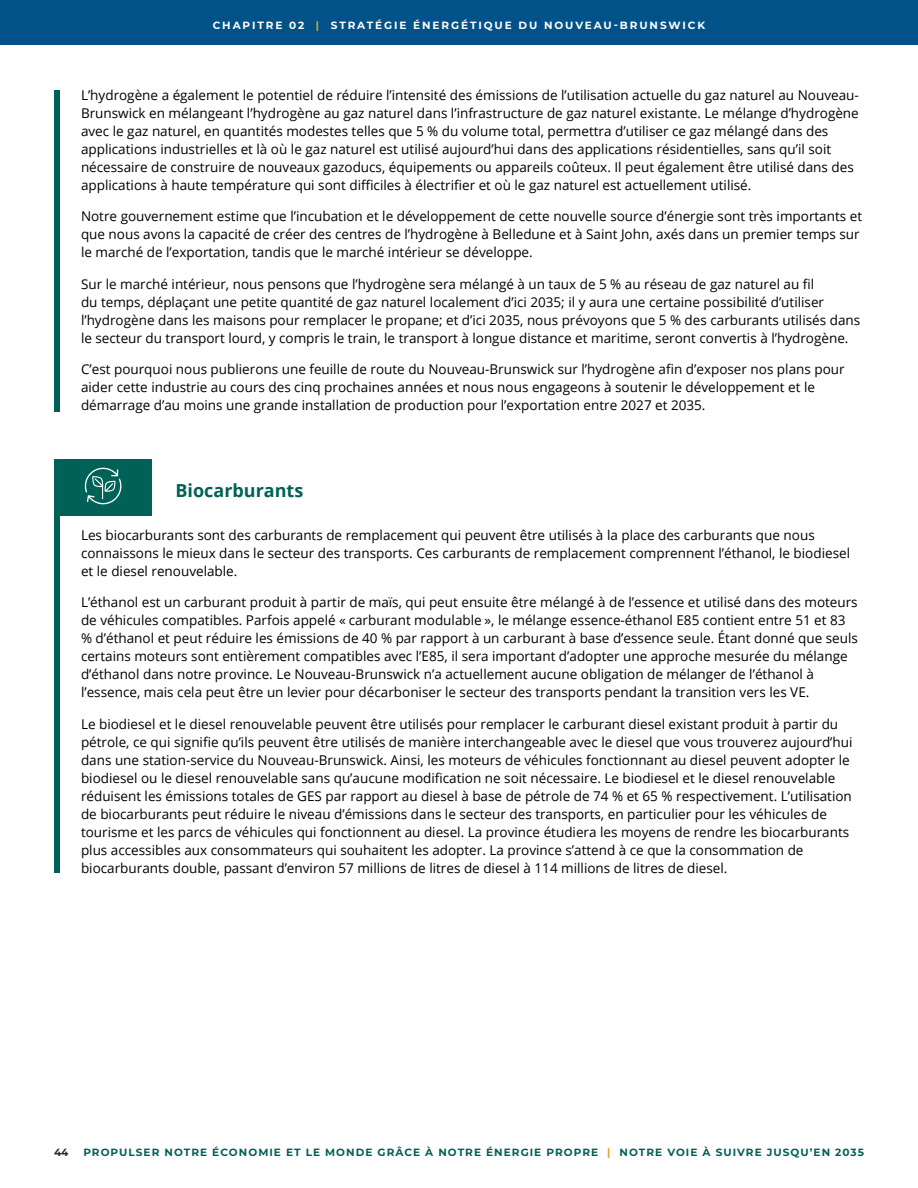
<style>
.page{position:relative;width:918px;height:1188px;background:#fff}
.page>*{position:absolute;margin:0;border:0;box-sizing:border-box;transform-origin:0 0}
.t1{font:700 18px "Open Sans";color:#006156}
.t2{font:13.5px/18px "Open Sans";color:#000}
.t3{font:700 10.5px "Montserrat";letter-spacing:.1em;color:#006156}
.t4{font:700 10.5px "Montserrat";letter-spacing:.18em;color:#fff}
.t5{font:700 10.5px "Montserrat";color:#292829}
.s1{color:#d7a52a}
</style>
<div class="page">
<div style="left:54px;top:90px;width:6px;height:322px;background:#006156"></div>
<div style="left:54px;top:459px;width:97px;height:56px;background:#006156"></div>
<div style="left:54px;top:485px;width:6px;height:388px;background:#006156"></div>
<svg style="left:84px;top:467px;width:38px;height:38px"></svg>
<div style="left:0;top:0;width:918px;height:45px;background:#005289"></div>
<p class="t4" style="left:213px;top:18px;width:494px">CHAPITRE 02 <span class="s1">|</span> STRATÉGIE ÉNERGÉTIQUE DU NOUVEAU-BRUNSWICK</p>
<p class="t2" style="left:81px;top:85px;width:779px">L’hydrogène a également le potentiel de réduire l’intensité des émissions de l’utilisation actuelle du gaz naturel au Nouveau-Brunswick en mélangeant l’hydrogène au gaz naturel dans l’infrastructure de gaz naturel existante. Le mélange d’hydrogène avec le gaz naturel, en quantités modestes telles que 5 % du volume total, permettra d’utiliser ce gaz mélangé dans des applications industrielles et là où le gaz naturel est utilisé aujourd’hui dans des applications résidentielles, sans qu’il soit nécessaire de construire de nouveaux gazoducs, équipements ou appareils coûteux. Il peut également être utilisé dans des applications à haute température qui sont difficiles à électrifier et où le gaz naturel est actuellement utilisé.</p>
<p class="t2" style="left:81px;top:207px;width:783px">Notre gouvernement estime que l’incubation et le développement de cette nouvelle source d’énergie sont très importants et que nous avons la capacité de créer des centres de l’hydrogène à Belledune et à Saint John, axés dans un premier temps sur le marché de l’exportation, tandis que le marché intérieur se développe.</p>
<p class="t2" style="left:81px;top:274px;width:781px">Sur le marché intérieur, nous pensons que l’hydrogène sera mélangé à un taux de 5 % au réseau de gaz naturel au fil<br>du temps, déplaçant une petite quantité de gaz naturel localement d’ici 2035; il y aura une certaine possibilité d’utiliser l’hydrogène dans les maisons pour remplacer le propane; et d’ici 2035, nous prévoyons que 5 % des carburants utilisés dans le secteur du transport lourd, y compris le train, le transport à longue distance et maritime, seront convertis à l’hydrogène.</p>
<p class="t2" style="left:81px;top:360px;width:765px">C’est pourquoi nous publierons une feuille de route du Nouveau-Brunswick sur l’hydrogène afin d’exposer nos plans pour aider cette industrie au cours des cinq prochaines années et nous nous engageons à soutenir le développement et le démarrage d’au moins une grande installation de production pour l’exportation entre 2027 et 2035.</p>
<h1 class="t1" style="left:176px;top:478px;width:129px">Biocarburants</h1>
<p class="t2" style="left:81px;top:526px;width:771px">Les biocarburants sont des carburants de remplacement qui peuvent être utilisés à la place des carburants que nous connaissons le mieux dans le secteur des transports. Ces carburants de remplacement comprennent l’éthanol, le biodiesel et le diesel renouvelable.</p>
<p class="t2" style="left:81px;top:593px;width:779px">L’éthanol est un carburant produit à partir de maïs, qui peut ensuite être mélangé à de l’essence et utilisé dans des moteurs de véhicules compatibles. Parfois appelé « carburant modulable », le mélange essence-éthanol E85 contient entre 51 et 83 % d’éthanol et peut réduire les émissions de 40 % par rapport à un carburant à base d’essence seule. Étant donné que seuls certains moteurs sont entièrement compatibles avec l’E85, il sera important d’adopter une approche mesurée du mélange d’éthanol dans notre province. Le Nouveau-Brunswick n’a actuellement aucune obligation de mélanger de l’éthanol à l’essence, mais cela peut être un levier pour décarboniser le secteur des transports pendant la transition vers les VE.</p>
<p class="t2" style="left:81px;top:715px;width:773px">Le biodiesel et le diesel renouvelable peuvent être utilisés pour remplacer le carburant diesel existant produit à partir du pétrole, ce qui signifie qu’ils peuvent être utilisés de manière interchangeable avec le diesel que vous trouverez aujourd’hui dans une station-service du Nouveau-Brunswick. Ainsi, les moteurs de véhicules fonctionnant au diesel peuvent adopter le biodiesel ou le diesel renouvelable sans qu’aucune modification ne soit nécessaire. Le biodiesel et le diesel renouvelable réduisent les émissions totales de GES par rapport au diesel à base de pétrole de 74 % et 65 % respectivement. L’utilisation de biocarburants peut réduire le niveau d’émissions dans le secteur des transports, en particulier pour les véhicules de tourisme et les parcs de véhicules qui fonctionnent au diesel. La province étudiera les moyens de rendre les biocarburants plus accessibles aux consommateurs qui souhaitent les adopter. La province s’attend à ce que la consommation de biocarburants double, passant d’environ 57 millions de litres de diesel à 114 millions de litres de diesel.</p>
<p class="t5" style="left:54px;top:1145px;width:16px">44</p>
<p class="t3" style="left:83px;top:1145px;width:782px">PROPULSER NOTRE ÉCONOMIE ET LE MONDE GRÂCE À NOTRE ÉNERGIE PROPRE <span class="s1">|</span> NOTRE VOIE À SUIVRE JUSQU’EN 2035</p>
</div>
